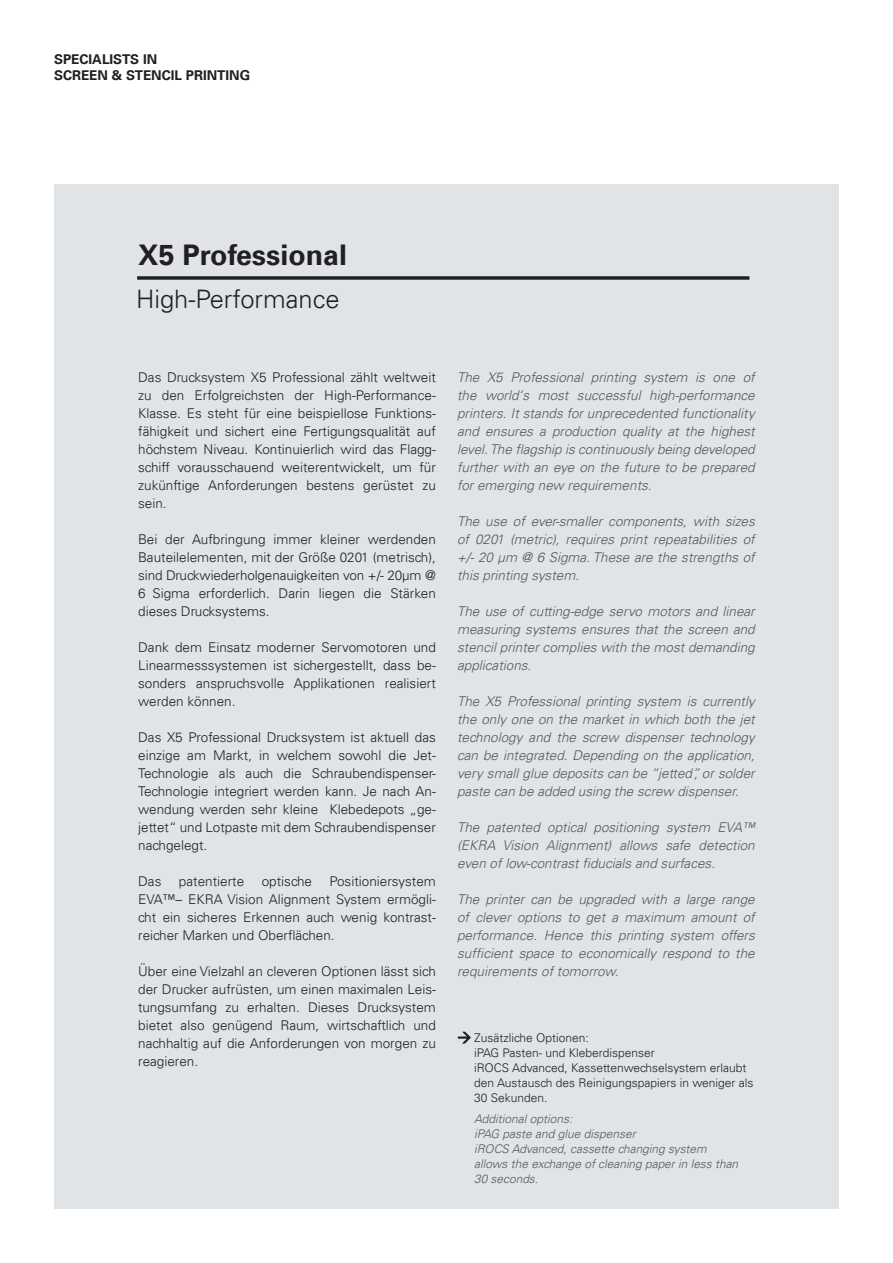
<style>
.page{position:relative;width:893px;height:1263px;background:#fff}
.page>*{position:absolute;margin:0;border:0;box-sizing:border-box;transform-origin:0 0}
.t1{font:700 28.5px "Univers";color:#231f20}
.t2{font:300 25.5px "Univers LT";color:#231f20}
.t3{font:300 13.5px/18px "Univers LT";color:#231f20;text-align:justify}
.t4{font:italic 300 13.5px/18px "Univers LT";color:#57585a;text-align:justify}
.t5{font:700 13.5px/16.2px "Univers";color:#231f20}
.Fließtext_tab{font:300 12px/15px "Univers LT";color:#231f20}
.Fließtext_tab-2{font:italic 300 12px/15px "Univers LT";color:#57585a}
</style>
<div class="page">
<div style="left:54px;top:185px;width:785px;height:1024px;background:#e0e4e7"></div>
<svg style="left:137px;top:276px;width:612px;height:4px;background:#3c393a"></svg>
<svg style="left:458px;top:1031px;width:13px;height:13px"></svg>
<p class="t5" style="left:54px;top:51px;width:198px">SPECIALISTS IN<br>SCREEN &amp; STENCIL PRINTING</p>
<p class="t1" style="left:138px;top:238px;width:210px">X5 Professional</p>
<p class="t2" style="left:136px;top:284px;width:205px">High-Performance</p>
<p class="t3" style="left:138px;top:368px;width:299px">Das Drucksystem X5 Professional zählt weltweit zu den Erfolgreichsten der High-Performance-Klasse. Es steht für eine beispiellose Funktions&shy;fähigkeit und sichert eine Fertigungsqualität auf höchstem Niveau. Kontinuierlich wird das Flagg&shy;schiff vorausschauend weiterentwickelt, um für zukünftige Anforderungen bestens gerüstet zu sein.</p>
<p class="t3" style="left:138px;top:530px;width:299px">Bei der Aufbringung immer kleiner werdenden Bauteilelementen, mit der Größe 0201 (metrisch), sind Druckwiederholgenauigkeiten von +/- 20µm @ 6 Sigma erforderlich. Darin liegen die Stärken dieses Drucksystems.</p>
<p class="t3" style="left:138px;top:638px;width:299px">Dank dem Einsatz moderner Servomotoren und Linearmesssystemen ist sichergestellt, dass be&shy;sonders anspruchsvolle Applikationen realisiert werden können.</p>
<p class="t3" style="left:138px;top:728px;width:299px">Das X5 Professional Drucksystem ist aktuell das einzige am Markt, in welchem sowohl die Jet-Technologie als auch die Schraubendispenser-Technologie integriert werden kann. Je nach An&shy;wendung werden sehr kleine Klebedepots „ge&shy;jettet“ und Lotpaste mit dem Schraubendispenser nachgelegt.</p>
<p class="t3" style="left:138px;top:872px;width:25px">Das</p>
<p class="t3" style="left:179px;top:872px;width:67px">patentierte</p>
<p class="t3" style="left:262px;top:872px;width:52px">optische</p>
<p class="t3" style="left:138px;top:872px;width:299px;text-indent:191px">Positioniersystem EVA™– EKRA Vision Alignment System ermögli&shy;cht ein sicheres Erkennen auch wenig kontrast&shy;reicher Marken und Oberflächen.</p>
<p class="t3" style="left:138px;top:962px;width:299px">Über eine Vielzahl an cleveren Optionen lässt sich der Drucker aufrüsten, um einen maximalen Leis&shy;tungsumfang zu erhalten. Dieses Drucksystem bietet also genügend Raum, wirtschaftlich und nachhaltig auf die Anforderungen von morgen zu reagieren.</p>
<p class="t4" style="left:457px;top:368px;width:299px">The X5 Professional printing system is one of the world‘s most successful high-performance printers. It stands for unprecedented functionality and ensures a production quality at the highest level. The flagship is continuously being developed further with an eye on the future to be prepared for emerging new requirements.</p>
<p class="t4" style="left:457px;top:512px;width:299px">The use of ever-smaller components, with sizes of 0201 (metric), requires print repeatabilities of +/- 20 µm @ 6 Sigma. These are the strengths of this printing system.</p>
<p class="t4" style="left:457px;top:602px;width:299px">The use of cutting-edge servo motors and linear measuring systems ensures that the screen and stencil printer complies with the most demanding applications.</p>
<p class="t4" style="left:457px;top:692px;width:299px">The X5 Professional printing system is currently the only one on the market in which both the jet technology and the screw dispenser technology can be integrated. Depending on the application, very small glue deposits can be “jetted”, or solder paste can be added using the screw dispenser.</p>
<p class="t4" style="left:457px;top:818px;width:299px">The patented optical positioning system EVA™ (EKRA Vision Alignment) allows safe detection even of low-contrast fiducials and surfaces.</p>
<p class="t4" style="left:457px;top:890px;width:299px">The printer can be upgraded with a large range of clever options to get a maximum amount of performance. Hence this printing system offers sufficient space to economically respond to the requirements of tomorrow.</p>
<p class="Fließtext_tab" style="left:474px;top:1030px;width:281px">Zusätzliche Optionen:<br>iPAG Pasten- und Kleberdispenser<br>iROCS Advanced, Kassettenwechselsystem erlaubt den Austausch des Reinigungspapiers in weniger als 30 Sekunden.</p>
<p class="Fließtext_tab-2" style="left:474px;top:1111px;width:266px">Additional options:<br>iPAG paste and glue dispenser<br>iROCS Advanced, cassette changing system allows the exchange of cleaning paper in less than<br>30 seconds.</p>
</div>
